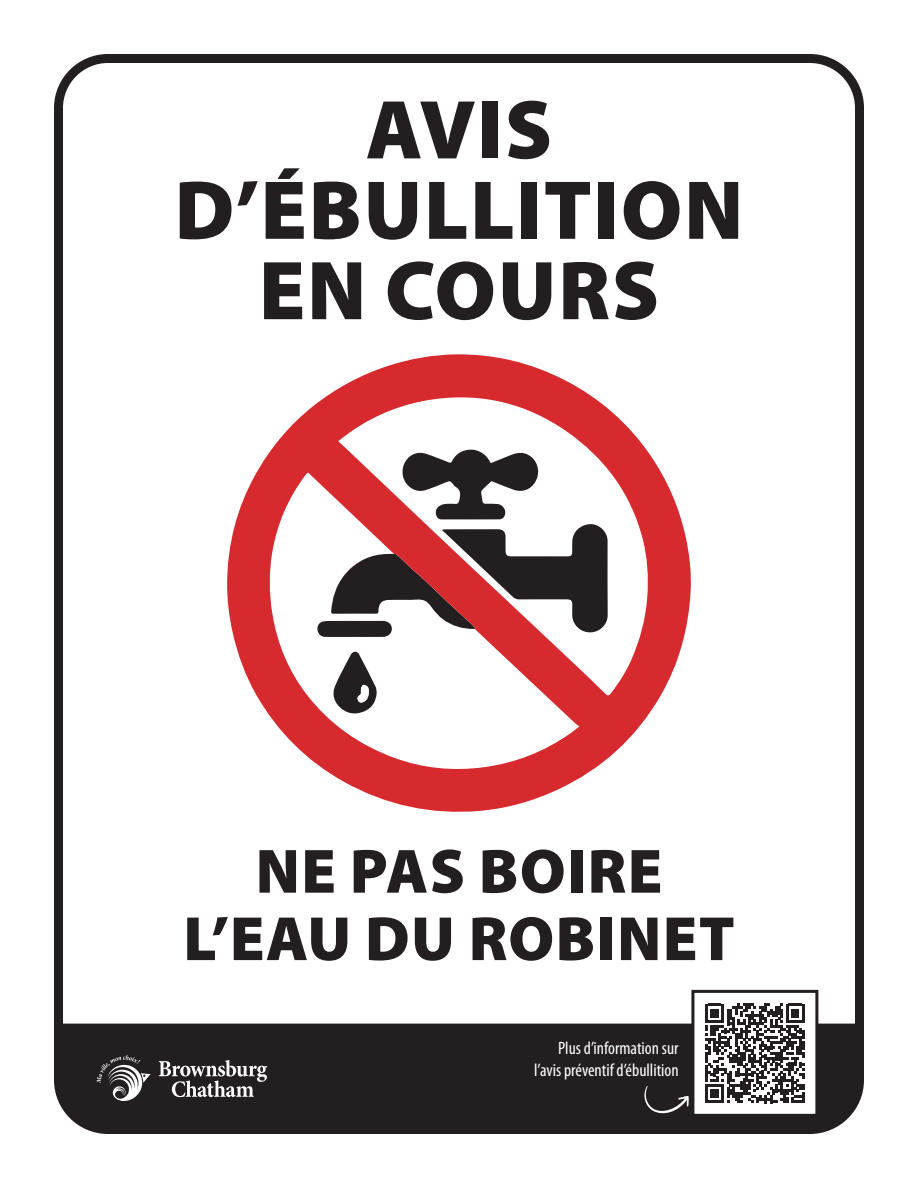
<style>
.page{position:relative;width:918px;height:1188px;background:#fff}
.page>*{position:absolute;margin:0;border:0;box-sizing:border-box;transform-origin:0 0}
.t1{font:900 84.3px/80.4px "Myriad Pro";letter-spacing:.02em;color:#231f20;text-align:center}
.t2{font:900 63px/67.5px "Myriad Pro";letter-spacing:.02em;color:#231f20;text-align:center}
.t3{font:condensed 18px/21.6px "Myriad Pro";color:#fff;text-align:right}
</style>
<div class="page">
<div style="left:54px;top:54px;width:810px;height:1080px;border:9px solid #231f20;border-radius:50px"></div>
<svg style="left:227px;top:354px;width:464px;height:458px"></svg>
<svg style="left:317px;top:445px;width:291px;height:192px"></svg>
<svg style="left:332px;top:651px;width:45px;height:64px"></svg>
<div style="left:58px;top:1024px;width:803px;height:108px;background:#231f20"></div>
<svg style="left:159px;top:1060px;width:108px;height:37px"></svg>
<svg style="left:97px;top:1055px;width:54px;height:46px;background:#595657"></svg>
<svg style="left:642px;top:989px;width:178px;height:129px"></svg>
<h1 class="t1" style="left:175px;top:86px;width:570px">AVIS<br>D’ÉBULLITION<br>EN COURS</h1>
<h2 class="t2" style="left:183px;top:835px;width:553px">NE PAS BOIRE<br>L’EAU DU ROBINET</h2>
<p class="t3" style="left:534px;top:1037px;width:146px">Plus d’information sur l’avis préventif d’ébullition</p>
</div>
